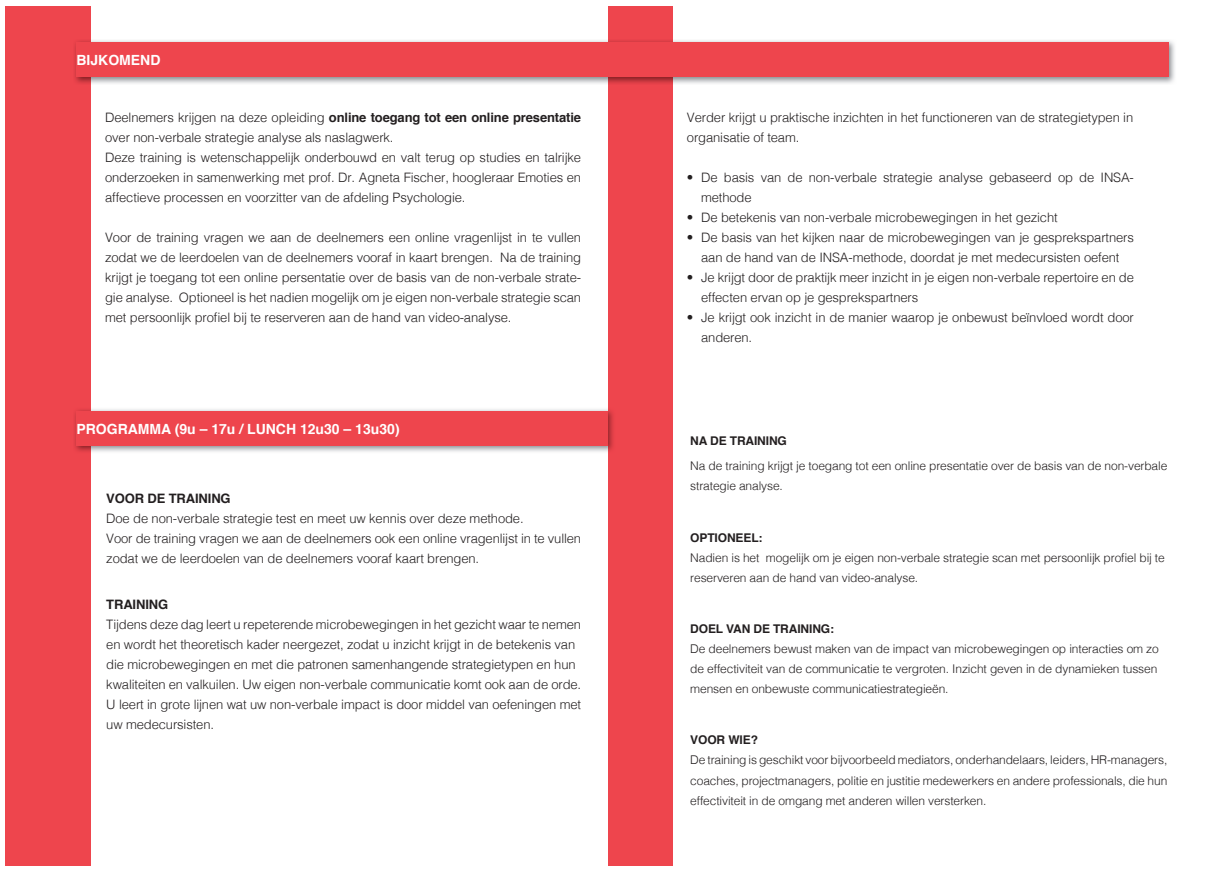
<style>
.page{position:relative;width:1219px;height:871px;background:#fff}
.page>*{position:absolute;margin:0;border:0;box-sizing:border-box;transform-origin:0 0}
.t1{font:700 14px "Helvetica";color:#fff}
.t2{font:300 13px/20px "Helvetica";letter-spacing:-.01em;color:#231f20}
.t3{font:700 13px "Helvetica";letter-spacing:-.01em;color:#231f20}
.t4{font:300 12px/20px "Helvetica";letter-spacing:-.01em;color:#231f20}
.t5{font:700 12px "Helvetica";letter-spacing:-.01em;color:#231f20}
.s1{font-weight:700}
</style>
<div class="page">
<div style="left:6px;top:6px;width:85px;height:859px;background:#ee454d"></div>
<div style="left:608px;top:6px;width:65px;height:859px;background:#ee454d"></div>
<img style="left:74px;top:40px;width:1101px;height:44px">
<div style="left:77px;top:43px;width:1092px;height:34px;background:#ee454d"></div>
<img style="left:74px;top:409px;width:539px;height:43px">
<div style="left:77px;top:411px;width:531px;height:35px;background:#ee454d"></div>
<p class="t1" style="left:77px;top:49px;width:85px">BIJKOMEND</p>
<p class="t2" style="left:105px;top:107px;width:478px">Deelnemers krijgen na deze opleiding <span class="s1">online toegang tot een online presentatie </span>over non-verbale strategie analyse als naslagwerk.<br>Deze training is wetenschappelijk onderbouwd en valt terug op studies en talrijke onderzoeken in samenwerking met prof. Dr. Agneta Fischer, hoogleraar Emoties en affectieve processen en voorzitter van de afdeling Psychologie.</p>
<p class="t2" style="left:105px;top:227px;width:478px;text-align:justify">Voor de training vragen we aan de deelnemers een online vragenlijst in te vullen zodat we de leerdoelen van de deelnemers vooraf in kaart brengen. Na de training krijgt je toegang tot een online persentatie over de basis van de non-verbale strate&shy;gie analyse. Optioneel is het nadien mogelijk om je eigen non-verbale strategie scan met persoonlijk profiel bij te reserveren aan de hand van video-analyse.</p>
<p class="t1" style="left:77px;top:417px;width:325px">PROGRAMMA (9u – 17u / LUNCH 12u30 – 13u30)</p>
<p class="t3" style="left:106px;top:488px;width:126px">VOOR DE TRAINING</p>
<p class="t2" style="left:106px;top:507px;width:476px">Doe de non-verbale strategie test en meet uw kennis over deze methode.<br>Voor de training vragen we aan de deelnemers ook een online vragenlijst in te vullen zodat we de leerdoelen van de deelnemers vooraf kaart brengen.</p>
<p class="t3" style="left:106px;top:594px;width:63px">TRAINING</p>
<p class="t2" style="left:106px;top:613px;width:476px">Tijdens deze dag leert u repeterende microbewegingen in het gezicht waar te nemen en wordt het theoretisch kader neergezet, zodat u inzicht krijgt in de betekenis van die microbewegingen en met die patronen samenhangende strategietypen en hun kwaliteiten en valkuilen. Uw eigen non-verbale communicatie komt ook aan de orde.<br>U leert in grote lijnen wat uw non-verbale impact is door middel van oefeningen met uw medecursisten.</p>
<p class="t2" style="left:687px;top:106px;width:448px">Verder krijgt u praktische inzichten in het functioneren van de strategietypen in organisatie of team.</p>
<p class="t2" style="left:701px;top:166px;width:434px;text-indent:-14px">• De basis van de non-verbale strategie analyse gebaseerd op de INSA&shy;methode</p>
<p class="t2" style="left:687px;top:206px;width:372px">• De betekenis van non-verbale microbewegingen in het gezicht</p>
<p class="t2" style="left:687px;top:226px;width:448px;text-align:center">• De basis van het kijken naar de microbewegingen van je gesprekspartners aan de hand van de INSA-methode, doordat je met medecursisten oefent</p>
<p class="t2" style="left:701px;top:266px;width:434px;text-indent:-14px">• Je krijgt door de praktijk meer inzicht in je eigen non-verbale repertoire en de effecten ervan op je gesprekspartners</p>
<p class="t2" style="left:701px;top:306px;width:434px;text-indent:-14px">• Je krijgt ook inzicht in de manier waarop je onbewust beïnvloed wordt door anderen.</p>
<p class="t5" style="left:690px;top:430px;width:98px">NA DE TRAINING</p>
<p class="t4" style="left:690px;top:455px;width:479px">Na de training krijgt je toegang tot een online presentatie over de basis van de non-verbale strategie analyse.</p>
<p class="t5" style="left:690px;top:527px;width:74px">OPTIONEEL:</p>
<p class="t4" style="left:690px;top:546px;width:476px">Nadien is het mogelijk om je eigen non-verbale strategie scan met persoonlijk profiel bij te reserveren aan de hand van video-analyse.</p>
<p class="t5" style="left:690px;top:619px;width:145px">DOEL VAN DE TRAINING:</p>
<p class="t4" style="left:690px;top:637px;width:470px">De deelnemers bewust maken van de impact van microbewegingen op interacties om zo de effectiviteit van de communicatie te vergroten. Inzicht geven in de dynamieken tussen mensen en onbewuste communicatiestrategieën.</p>
<p class="t5" style="left:690px;top:730px;width:69px">VOOR WIE?</p>
<p class="t4" style="left:690px;top:749px;width:479px;text-align:justify">De training is geschikt voor bijvoorbeeld mediators, onderhandelaars, leiders, HR-managers, coaches, projectmanagers, politie en justitie medewerkers en andere professionals, die hun effectiviteit in de omgang met anderen willen versterken.</p>
</div>
